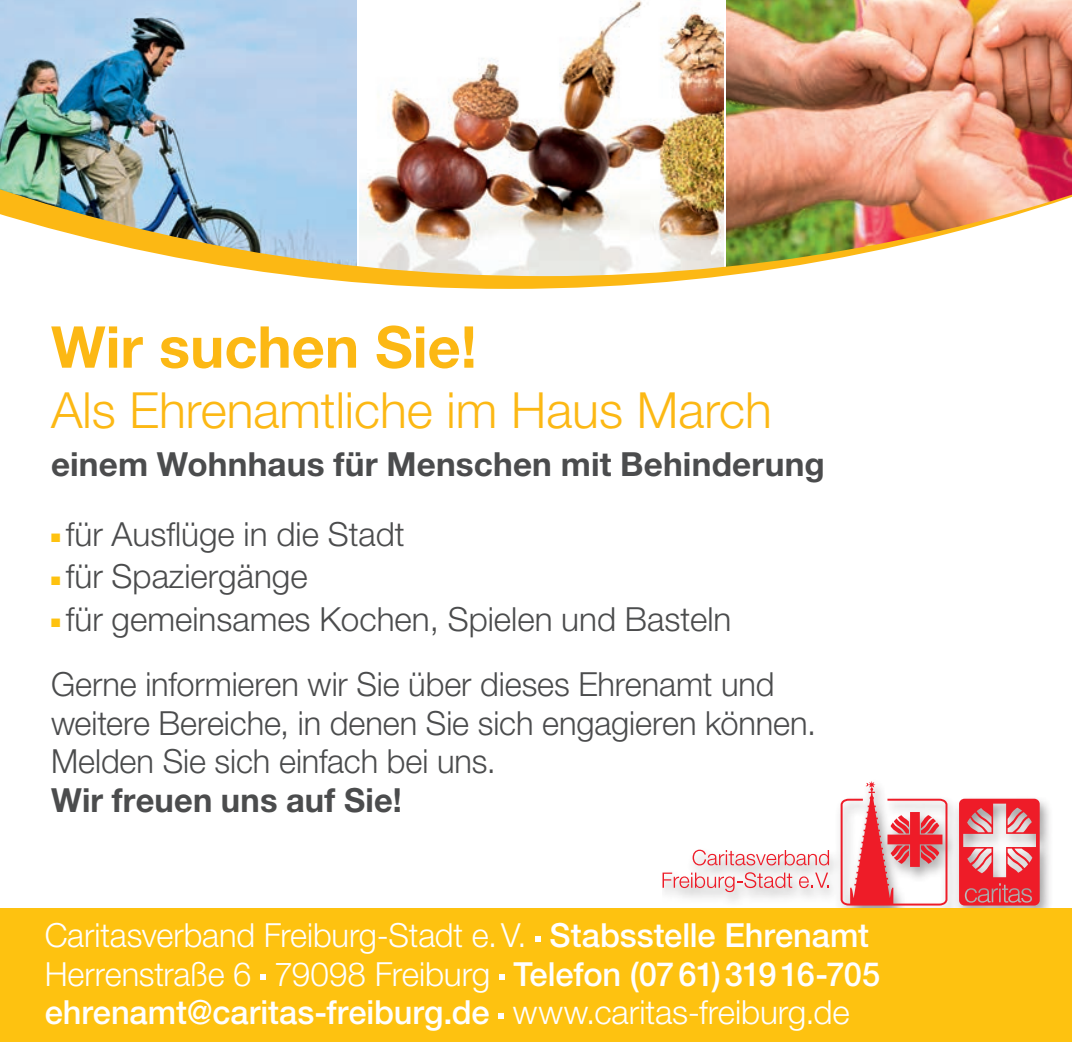
<style>
.page{position:relative;width:1072px;height:1042px;background:#fff}
.page>*{position:absolute;margin:0;border:0;box-sizing:border-box;transform-origin:0 0}
.t1{font:700 57.75px "Helvetica Neue";color:#fcb814}
.t2{font:300 49.88px "Helvetica Neue";color:#fcb814}
.t3{font:300 33.25px/65.8px "Helvetica Neue";color:#4b4c4d}
.t4{font:300 33.25px/38.5px "Helvetica Neue";letter-spacing:-.005em;color:#fff}
.t5{font:700 33.25px "Helvetica Neue";letter-spacing:.005em;color:#4b4c4d}
.s1{color:#fec210}
.s2{font-weight:500}
</style>
<div class="page">
<div style="left:662px;top:778px;width:391px;height:139px;background:#231f20;opacity:.45"></div>
<svg style="left:959px;top:799px;width:80px;height:106px;background:#e56970"></svg>
<svg style="left:692px;top:849px;width:137px;height:16px"></svg>
<svg style="left:662px;top:872px;width:130px;height:20px"></svg>
<svg style="left:799px;top:872px;width:30px;height:16px"></svg>
<svg style="left:840px;top:781px;width:107px;height:124px"></svg>
<img style="left:0;top:0;width:1071px;height:289px">
<div style="left:0;top:908px;width:1071px;height:134px;background:#fec210"></div>
<svg style="left:535px;top:936px;width:6px;height:6px"></svg>
<svg style="left:260px;top:974px;width:6px;height:6px"></svg>
<svg style="left:499px;top:974px;width:6px;height:6px"></svg>
<svg style="left:498px;top:1013px;width:6px;height:6px"></svg>
<h1 class="t1" style="left:51px;top:311px;width:427px">Wir suchen Sie!</h1>
<h2 class="t2" style="left:51px;top:379px;width:722px">Als Ehrenamtliche im Haus March</h2>
<p class="t5" style="left:51px;top:443px;width:775px">einem Wohnhaus für Menschen mit Behinderung</p>
<p class="t3" style="left:51px;top:500px;width:355px"><span class="s1">■</span> für Ausflüge in die Stadt</p>
<p class="t3" style="left:51px;top:543px;width:258px"><span class="s1">■</span> für Spaziergänge</p>
<p class="t3" style="left:51px;top:585px;width:725px"><span class="s1">■</span> für gemeinsames Kochen, Spielen und Basteln<br>Gerne informieren wir Sie über dieses Ehrenamt und</p>
<p class="t3" style="left:51px;top:703px;width:766px;line-height:38.5px">weitere Bereiche, in denen Sie sich engagieren können.<br>Melden Sie sich einfach bei uns.</p>
<p class="t5" style="left:51px;top:779px;width:352px">Wir freuen uns auf Sie!</p>
<p class="t4" style="left:45px;top:915px;width:837px">Caritasverband Freiburg-Stadt e.V. <span class="s2">Stabsstelle Ehrenamt<br></span>Herrenstraße 6 79098 Freiburg <span class="s2">Telefon (0761)31916-705 ehrenamt@caritas-freiburg.de</span> www.caritas-freiburg.de</p>
</div>
